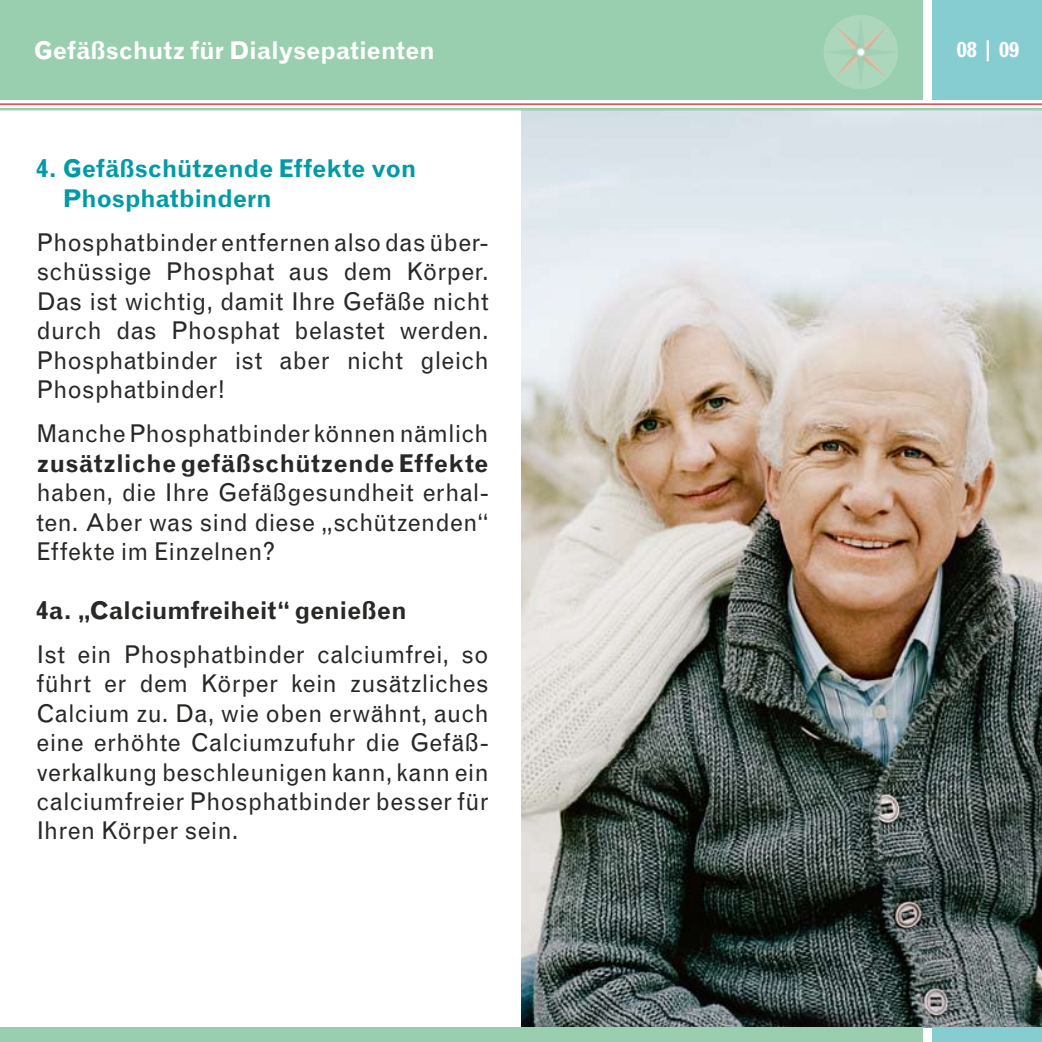
<style>
.page{position:relative;width:1042px;height:1042px;background:#fff}
.page>*{position:absolute;margin:0;border:0;box-sizing:border-box;transform-origin:0 0}
.t1{font:24.5px/29.4px "Grotesque";color:#282827;text-align:justify}
.t2{font:700 24.5px "Grotesque";color:#282827}
.t3{font:700 24.5px/29.4px "Grotesque";letter-spacing:-.015em;color:#009ba6}
.t4{font:700 24.5px "Grotesque";letter-spacing:-.015em;color:#fff}
.t5{font:700 21px "Grotesque";color:#fff}
</style>
<div class="page">
<img style="left:521px;top:110px;width:521px;height:917px">
<div style="left:0;top:1027px;width:923px;height:15px;background:#99ceae"></div>
<div style="left:933px;top:1027px;width:109px;height:15px;background:#86cdd2"></div>
<div style="left:933px;top:0;width:109px;height:99px;background:#86cdd2"></div>
<hr style="left:0;top:108px;width:521px;height:2px;background:#99ceae">
<div style="left:0;top:0;width:923px;height:99px;background:#99ceae"></div>
<hr style="left:0;top:103px;width:521px;height:2px;background:#d85c5f">
<hr style="left:521px;top:103px;width:521px;height:2px;background:#d85c5f">
<hr style="left:521px;top:108px;width:521px;height:2px;background:#99ceae">
<svg style="left:824px;top:15px;width:74px;height:74px"></svg>
<p class="t4" style="left:33px;top:36px;width:403px">Gefäßschutz für Dialysepatienten</p>
<p class="t5" style="left:956px;top:38px;width:64px">08 | 09</p>
<p class="t3" style="left:62px;top:154px;width:355px;text-indent:-26px">4. Gefäßschützende Effekte von<br>Phosphatbindern</p>
<p class="t1" style="left:36px;top:228px;width:454px">Phosphatbinder entfernen also das über&shy;schüssige Phosphat aus dem Körper.<br>Das ist wichtig, damit Ihre Gefäße nicht durch das Phosphat belastet werden.<br>Phosphatbinder ist aber nicht gleich Phosphatbinder!</p>
<p class="t1" style="left:36px;top:419px;width:454px">Manche Phosphatbinder können nämlich</p>
<p class="t2" style="left:36px;top:449px;width:454px">zusätzliche gefäßschützende Effekte</p>
<p class="t1" style="left:36px;top:478px;width:454px">haben, die Ihre Gefäßgesundheit erhal&shy;ten. Aber was sind diese „schützenden“ Effekte im Einzelnen?</p>
<p class="t2" style="left:36px;top:596px;width:372px">4a. „Calciumfreiheit“ genießen</p>
<p class="t1" style="left:36px;top:640px;width:454px">Ist ein Phosphatbinder calciumfrei, so führt er dem Körper kein zusätzliches Calcium zu. Da, wie oben erwähnt, auch eine erhöhte Calciumzufuhr die Gefäß&shy;verkalkung beschleunigen kann, kann ein calciumfreier Phosphatbinder besser für Ihren Körper sein.</p>
</div>
